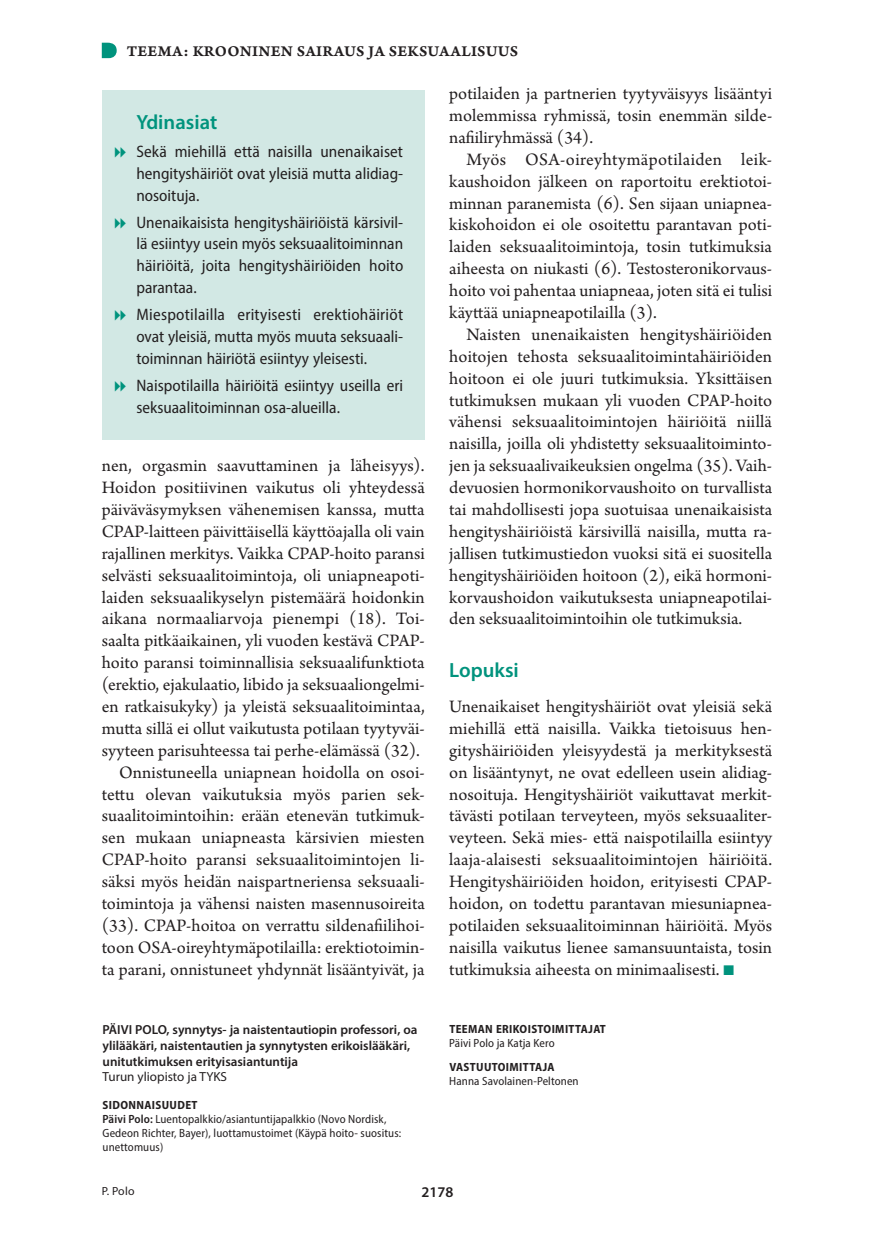
<style>
.page{position:relative;width:874px;height:1241px;background:#fff}
.page>*{position:absolute;margin:0;border:0;box-sizing:border-box;transform-origin:0 0}
.ydinasiat_otsikko_tu{font:600 20.65px "Myriad Pro";color:#00937d}
.v1_teema{font:600 20.65px "Myriad Pro";color:#00937d}
.l_ei_sis{font:18.38px/21.9px "Arno Pro";color:#231f20;text-align:justify}
.t1{font:semi-condensed 16.62px/21.9px "Myriad Pro";color:#231f20;text-align:justify}
.vinj{font:15.75px "Arno Pro Smbd Caption";letter-spacing:.015em;color:#231f20}
.t2{font:600 14.88px "Myriad Pro";color:#231f20}
.ko{font:600 13.12px/15.8px "Myriad Pro";color:#231f20}
.ko2{font:13.12px "Myriad Pro";color:#231f20}
.Sidonnaisuudet_txt{font:semi-condensed 11.9px/14px "Myriad Pro";letter-spacing:.01em;color:#231f20}
.Sidonnaisuudet_ots{font:700 semi-condensed 11.9px "Myriad Pro";letter-spacing:.03em;color:#231f20}
.Ala{font:11.9px "Myriad Pro";color:#231f20}
.s1{font-weight:600}
.s2{color:#00937d}
</style>
<div class="page">
<svg style="left:102px;top:43px;width:15px;height:15px"></svg>
<div style="left:102px;top:90px;width:322px;height:349px;background:#d2e8e4"></div>
<p class="vinj" style="left:127px;top:41px;width:392px">TEEMA: KROONINEN SAIRAUS JA SEKSUAALISUUS</p>
<p class="ydinasiat_otsikko_tu" style="left:136px;top:109px;width:82px">Ydinasiat</p>
<p class="t1" style="left:136px;top:140px;width:268px">Sekä miehillä että naisilla unenaikaiset hengityshäiriöt ovat yleisiä mutta alidiag&shy;nosoituja.</p>
<p class="t1" style="left:136px;top:211px;width:268px">Unenaikaisista hengityshäiriöistä kärsivil&shy;lä esiintyy usein myös seksuaalitoiminnan häiriöitä, joita hengityshäiriöiden hoito parantaa.</p>
<p class="t1" style="left:136px;top:303px;width:268px">Miespotilailla erityisesti erektiohäiriöt ovat yleisiä, mutta myös muuta seksuaali&shy;toiminnan häiriötä esiintyy yleisesti.</p>
<p class="t1" style="left:136px;top:374px;width:268px">Naispotilailla häiriöitä esiintyy useilla eri seksuaalitoiminnan osa-alueilla.</p>
<p class="l_ei_sis" style="left:102px;top:455px;width:324px">nen, orgasmin saavuttaminen ja läheisyys).<br>Hoidon positiivinen vaikutus oli yhteydessä päiväväsymyksen vähenemisen kanssa, mutta CPAP-laitteen päivittäisellä käyttöajalla oli vain rajallinen merkitys. Vaikka CPAP-hoito paransi selvästi seksuaalitoimintoja, oli uniapneapoti&shy;laiden seksuaalikyselyn pistemäärä hoidonkin aikana normaaliarvoja pienempi (18). Toi&shy;saalta pitkäaikainen, yli vuoden kestävä CPAP&shy;hoito paransi toiminnallisia seksuaalifunktiota (erektio, ejakulaatio, libido ja seksuaaliongelmi&shy;en ratkaisukyky) ja yleistä seksuaalitoimintaa, mutta sillä ei ollut vaikutusta potilaan tyytyväi&shy;syyteen parisuhteessa tai perhe-elämässä (32).</p>
<p class="l_ei_sis" style="left:102px;top:762px;width:324px;text-indent:17px">Onnistuneella uniapnean hoidolla on osoi&shy;tettu olevan vaikutuksia myös parien sek&shy;suaalitoimintoihin: erään etenevän tutkimuk&shy;sen mukaan uniapneasta kärsivien miesten CPAP-hoito paransi seksuaalitoimintojen li&shy;säksi myös heidän naispartneriensa seksuaali&shy;toimintoja ja vähensi naisten masennusoireita (33). CPAP-hoitoa on verrattu sildenafiilihoi&shy;toon OSA-oireyhtymäpotilailla: erektiotoimin&shy;ta parani, onnistuneet yhdynnät lisääntyivät, ja</p>
<p class="ko" style="left:102px;top:1021px;width:316px">PÄIVI POLO, synnytys- ja naistentautiopin professori, oa ylilääkäri, naistentautien ja synnytysten erikoislääkäri,</p>
<p class="ko" style="left:102px;top:1052px;width:197px">unitutkimuksen erityisasiantuntija</p>
<p class="ko2" style="left:102px;top:1068px;width:126px">Turun yliopisto ja TYKS</p>
<p class="Sidonnaisuudet_ots" style="left:103px;top:1097px;width:96px">SIDONNAISUUDET</p>
<p class="Sidonnaisuudet_txt" style="left:102px;top:1111px;width:300px"><span class="s1">Päivi Polo:</span> Luentopalkkio/asiantuntijapalkkio (Novo Nordisk,<br>Gedeon Richter, Bayer), luottamustoimet (Käypä hoito- suositus: unettomuus)</p>
<p class="l_ei_sis" style="left:449px;top:84px;width:324px">potilaiden ja partnerien tyytyväisyys lisääntyi molemmissa ryhmissä, tosin enemmän silde&shy;nafiiliryhmässä (34).</p>
<p class="l_ei_sis" style="left:449px;top:149px;width:324px;text-indent:17px">Myös OSA-oireyhtymäpotilaiden leik&shy;kaushoidon jälkeen on raportoitu erektiotoi&shy;minnan paranemista (6). Sen sijaan uniapnea&shy;kiskohoidon ei ole osoitettu parantavan poti&shy;laiden seksuaalitoimintoja, tosin tutkimuksia aiheesta on niukasti (6). Testosteronikorvaus&shy;hoito voi pahentaa uniapneaa, joten sitä ei tulisi käyttää uniapneapotilailla (3).</p>
<p class="l_ei_sis" style="left:449px;top:324px;width:324px;text-indent:17px">Naisten unenaikaisten hengityshäiriöiden hoitojen tehosta seksuaalitoimintahäiriöiden hoitoon ei ole juuri tutkimuksia. Yksittäisen tutkimuksen mukaan yli vuoden CPAP-hoito vähensi seksuaalitoimintojen häiriöitä niillä naisilla, joilla oli yhdistetty seksuaalitoiminto&shy;jen ja seksuaalivaikeuksien ongelma (35). Vaih&shy;devuosien hormonikorvaushoito on turvallista tai mahdollisesti jopa suotuisaa unenaikaisista hengityshäiriöistä kärsivillä naisilla, mutta ra&shy;jallisen tutkimustiedon vuoksi sitä ei suositella hengityshäiriöiden hoitoon (2), eikä hormoni&shy;korvaushoidon vaikutuksesta uniapneapotilai&shy;den seksuaalitoimintoihin ole tutkimuksia.</p>
<p class="v1_teema" style="left:449px;top:656px;width:71px">Lopuksi</p>
<p class="l_ei_sis" style="left:449px;top:696px;width:324px">Unenaikaiset hengityshäiriöt ovat yleisiä sekä miehillä että naisilla. Vaikka tietoisuus hen&shy;gityshäiriöiden yleisyydestä ja merkityksestä on lisääntynyt, ne ovat edelleen usein alidiag&shy;nosoituja. Hengityshäiriöt vaikuttavat merkit&shy;tävästi potilaan terveyteen, myös seksuaaliter&shy;veyteen. Sekä mies- että naispotilailla esiintyy laaja-alaisesti seksuaalitoimintojen häiriöitä.<br>Hengityshäiriöiden hoidon, erityisesti CPAP&shy;hoidon, on todettu parantavan miesuniapnea&shy;potilaiden seksuaalitoiminnan häiriöitä. Myös naisilla vaikutus lienee samansuuntaista, tosin tutkimuksia aiheesta on minimaalisesti. <span class="s2">■</span></p>
<p class="Sidonnaisuudet_ots" style="left:449px;top:1021px;width:158px">TEEMAN ERIKOISTOIMITTAJAT</p>
<p class="Sidonnaisuudet_txt" style="left:449px;top:1035px;width:107px">Päivi Polo ja Katja Kero</p>
<p class="Sidonnaisuudet_ots" style="left:449px;top:1059px;width:107px">VASTUUTOIMITTAJA</p>
<p class="Sidonnaisuudet_txt" style="left:449px;top:1073px;width:131px">Hanna Savolainen-Peltonen</p>
<p class="Ala" style="left:102px;top:1183px;width:34px">P. Polo</p>
<p class="t2" style="left:421px;top:1182px;width:33px">2178</p>
</div>
